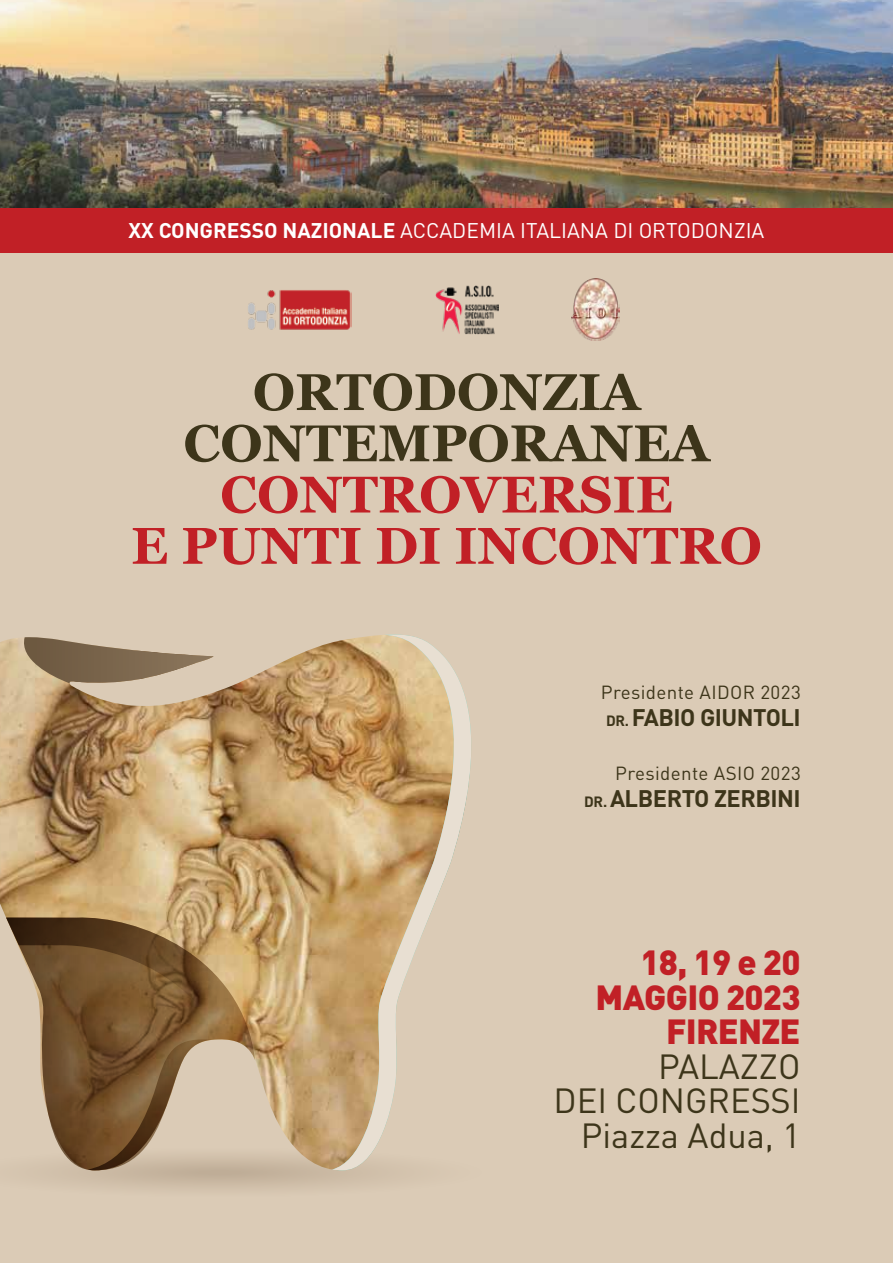
<style>
.page{position:relative;width:893px;height:1263px;background:#dbcbb6}
.page>*{position:absolute;margin:0;border:0;box-sizing:border-box;transform-origin:0 0}
.t1{font:700 51.6px/51.3px "Georgia";color:#c12026;text-align:center}
.t2{font:700 51.6px/51.3px "Georgia";color:#3d351a;text-align:center}
.t3{font:34.5px/34.5px "DIN Pro";color:#3d351a;text-align:right}
.t4{font:900 34.5px/34.5px "DIN Pro";letter-spacing:-.02em;color:#c12026;text-align:right}
.t5{font:700 23.7px "DIN Pro";letter-spacing:-.02em;color:#3d351a}
.t6{font:21px "DIN Pro";color:#fff}
.t7{font:18.75px "DIN Pro";letter-spacing:.02em;color:#3d351a}
.s1{font-weight:700}
.s2{font-size:14.7px}
</style>
<div class="page">
<img style="left:0;top:0;width:893px;height:209px">
<img style="left:436px;top:285px;width:62px;height:50px">
<img style="left:248px;top:290px;width:103px;height:40px">
<img style="left:571px;top:279px;width:49px;height:61px">
<img style="left:0;top:638px;width:332px;height:279px">
<svg style="left:6px;top:917px;width:384px;height:272px"></svg>
<svg style="left:332px;top:634px;width:139px;height:536px"></svg>
<svg style="left:19px;top:637px;width:195px;height:46px"></svg>
<div style="left:0;top:209px;width:893px;height:44px;background:#c12026"></div>
<p class="t6" style="left:129px;top:216px;width:637px"><span class="s1">XX CONGRESSO NAZIONALE</span> ACCADEMIA ITALIANA DI ORTODONZIA</p>
<h1 class="t2" style="left:183px;top:364px;width:528px">ORTODONZIA<br>CONTEMPORANEA</h1>
<h1 class="t1" style="left:131px;top:466px;width:632px">CONTROVERSIE<br>E PUNTI DI INCONTRO</h1>
<p class="t7" style="left:601px;top:680px;width:201px">Presidente AIDOR 2023</p>
<p class="t5" style="left:606px;top:701px;width:196px"><span class="s2">DR.</span> FABIO GIUNTOLI</p>
<p class="t7" style="left:615px;top:760px;width:187px">Presidente ASIO 2023</p>
<p class="t5" style="left:584px;top:782px;width:218px"><span class="s2">DR.</span> ALBERTO ZERBINI</p>
<h2 class="t4" style="left:596px;top:944px;width:206px">18, 19 e 20<br>MAGGIO 2023<br>FIRENZE</h2>
<h2 class="t3" style="left:554px;top:1047px;width:248px">PALAZZO<br>DEI CONGRESSI<br>Piazza Adua, 1</h2>
</div>
